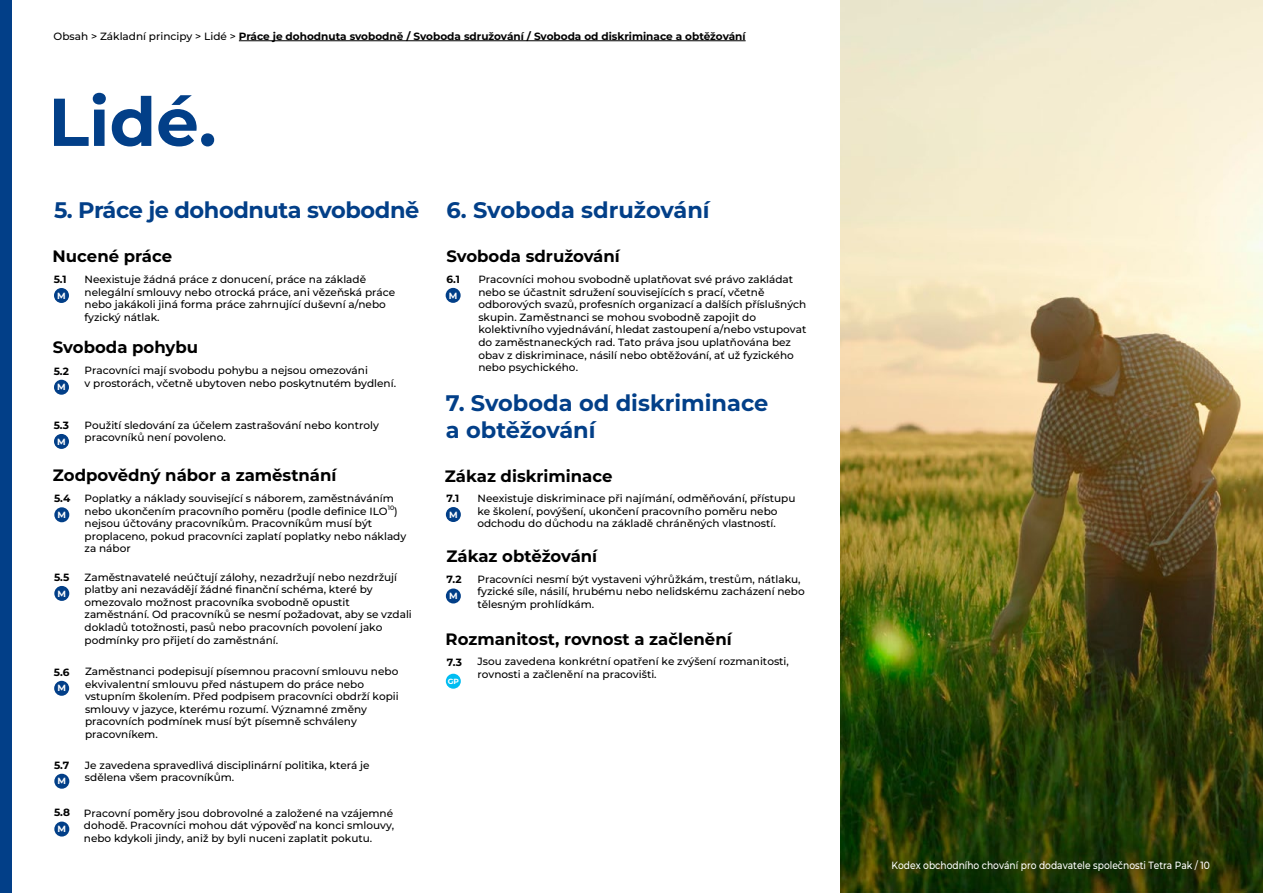
<style>
.page{position:relative;width:1263px;height:893px;background:#fff}
.page>*{position:absolute;margin:0;border:0;box-sizing:border-box;transform-origin:0 0}
.t1{font:700 67.5px "Montserrat";color:#023f88}
.t2{font:700 22.5px/27px "Montserrat";letter-spacing:-.005em;color:#023f88}
.t3{font:700 16.5px "Montserrat";color:#000}
.t4{font:100 10.5px/12.6px "Montserrat";color:#000}
.t5{font:700 10.5px "Montserrat";color:#000}
.t6{font:100 10.5px "Montserrat";color:#fff;scale:.87 1}
.t7{font:700 9px "Montserrat";color:#fff}
.t8{font:700 7.5px "Montserrat";color:#fff}
.s1{font-weight:100}
</style>
<div class="page">
<img style="left:841px;top:0;width:422px;height:893px">
<hr style="left:239px;top:41px;width:507px;height:1px;background:#000">
<div style="left:0;top:0;width:12px;height:893px;background:#023f88"></div>
<div style="left:54px;top:288px;width:15px;height:15px;background:#023f88;border-radius:50%"></div>
<div style="left:54px;top:380px;width:15px;height:15px;background:#023f88;border-radius:50%"></div>
<div style="left:54px;top:434px;width:15px;height:15px;background:#023f88;border-radius:50%"></div>
<div style="left:54px;top:507px;width:15px;height:15px;background:#023f88;border-radius:50%"></div>
<div style="left:54px;top:774px;width:15px;height:15px;background:#023f88;border-radius:50%"></div>
<div style="left:54px;top:822px;width:15px;height:14px;background:#023f88;border-radius:50%"></div>
<div style="left:446px;top:288px;width:15px;height:15px;background:#023f88;border-radius:50%"></div>
<div style="left:54px;top:681px;width:15px;height:15px;background:#023f88;border-radius:50%"></div>
<div style="left:54px;top:586px;width:15px;height:15px;background:#023f88;border-radius:50%"></div>
<div style="left:446px;top:507px;width:15px;height:15px;background:#023f88;border-radius:50%"></div>
<div style="left:446px;top:588px;width:15px;height:15px;background:#023f88;border-radius:50%"></div>
<div style="left:446px;top:674px;width:15px;height:15px;background:#00bdf2;border-radius:50%"></div>
<p class="t5" style="left:54px;top:28px;width:693px"><span class="s1">Obsah &gt; Základní principy &gt; Lidé &gt;</span> Práce je dohodnuta svobodně / Svoboda sdružování / Svoboda od diskriminace a obtěžování</p>
<h1 class="t1" style="left:48px;top:73px;width:170px">Lidé.</h1>
<h2 class="t2" style="left:54px;top:195px;width:367px">5. Práce je dohodnuta svobodně</h2>
<h3 class="t3" style="left:53px;top:244px;width:121px">Nucené práce</h3>
<p class="t5" style="left:54px;top:272px;width:14px">5.1</p>
<p class="t7" style="left:57px;top:289px;width:10px">M</p>
<p class="t4" style="left:85px;top:273px;width:312px">Neexistuje žádná práce z donucení, práce na základě nelegální smlouvy nebo otrocká práce, ani vězeňská práce nebo jakákoli jiná forma práce zahrnující duševní a/nebo fyzický nátlak.</p>
<h3 class="t3" style="left:53px;top:336px;width:147px">Svoboda pohybu</h3>
<p class="t5" style="left:54px;top:363px;width:17px">5.2</p>
<p class="t7" style="left:57px;top:381px;width:10px">M</p>
<p class="t5" style="left:54px;top:417px;width:17px">5.3</p>
<p class="t7" style="left:57px;top:435px;width:10px">M</p>
<p class="t4" style="left:85px;top:364px;width:313px">Pracovníci mají svobodu pohybu a nejsou omezováni<br>v prostorách, včetně ubytoven nebo poskytnutém bydlení.</p>
<p class="t4" style="left:85px;top:419px;width:296px">Použití sledování za účelem zastrašování nebo kontroly pracovníků není povoleno.</p>
<h3 class="t3" style="left:53px;top:464px;width:285px">Zodpovědný nábor a zaměstnání</h3>
<p class="t5" style="left:54px;top:491px;width:18px">5.4</p>
<p class="t7" style="left:58px;top:508px;width:10px">M</p>
<p class="t5" style="left:54px;top:569px;width:17px">5.5</p>
<p class="t7" style="left:58px;top:587px;width:10px">M</p>
<p class="t5" style="left:54px;top:664px;width:17px">5.6</p>
<p class="t7" style="left:57px;top:682px;width:10px">M</p>
<p class="t5" style="left:54px;top:757px;width:17px">5.7</p>
<p class="t7" style="left:58px;top:775px;width:10px">M</p>
<p class="t5" style="left:54px;top:805px;width:18px">5.8</p>
<p class="t7" style="left:58px;top:822px;width:10px">M</p>
<p class="t4" style="left:85px;top:492px;width:323px">Poplatky a náklady související s náborem, zaměstnáváním nebo ukončením pracovního poměru (podle definice ILO<sup>10</sup>) nejsou účtovány pracovníkům. Pracovníkům musí být proplaceno, pokud pracovníci zaplatí poplatky nebo náklady za nábor</p>
<p class="t4" style="left:85px;top:570px;width:329px">Zaměstnavatelé neúčtují zálohy, nezadržují nebo nezdržují platby ani nezavádějí žádné finanční schéma, které by omezovalo možnost pracovníka svobodně opustit zaměstnání. Od pracovníků se nesmí požadovat, aby se vzdali dokladů totožnosti, pasů nebo pracovních povolení jako podmínky pro přijetí do zaměstnání.</p>
<p class="t4" style="left:85px;top:665px;width:315px">Zaměstnanci podepisují písemnou pracovní smlouvu nebo ekvivalentní smlouvu před nástupem do práce nebo vstupním školením. Před podpisem pracovníci obdrží kopii smlouvy v jazyce, kterému rozumí. Významné změny pracovních podmínek musí být písemně schváleny pracovníkem.</p>
<p class="t4" style="left:85px;top:758px;width:286px">Je zavedena spravedlivá disciplinární politika, která je sdělena všem pracovníkům.</p>
<p class="t4" style="left:84px;top:806px;width:312px;text-align:justify">Pracovní poměry jsou dobrovolné a založené na vzájemné dohodě. Pracovníci mohou dát výpověď na konci smlouvy, nebo kdykoli jindy, aniž by byli nuceni zaplatit pokutu.</p>
<h2 class="t2" style="left:446px;top:195px;width:265px">6. Svoboda sdružování</h2>
<h3 class="t3" style="left:446px;top:245px;width:175px">Svoboda sdružování</h3>
<p class="t5" style="left:446px;top:271px;width:15px">6.1</p>
<p class="t7" style="left:449px;top:289px;width:10px">M</p>
<p class="t4" style="left:478px;top:273px;width:329px">Pracovníci mohou svobodně uplatňovat své právo zakládat nebo se účastnit sdružení souvisejících s prací, včetně odborových svazů, profesních organizací a dalších příslušných skupin. Zaměstnanci se mohou svobodně zapojit do kolektivního vyjednávání, hledat zastoupení a/nebo vstupovat do zaměstnaneckých rad. Tato práva jsou uplatňována bez obav z diskriminace, násilí nebo obtěžování, ať už fyzického nebo psychického.</p>
<h2 class="t2" style="left:446px;top:389px;width:324px">7. Svoboda od diskriminace a obtěžování</h2>
<h3 class="t3" style="left:445px;top:464px;width:169px">Zákaz diskriminace</h3>
<p class="t5" style="left:447px;top:491px;width:14px">7.1</p>
<p class="t4" style="left:477px;top:492px;width:320px">Neexistuje diskriminace při najímání, odměňování, přístupu ke školení, povýšení, ukončení pracovního poměru nebo odchodu do důchodu na základě chráněných vlastností.</p>
<p class="t7" style="left:449px;top:508px;width:10px">M</p>
<h3 class="t3" style="left:446px;top:544px;width:152px">Zákaz obtěžování</h3>
<p class="t5" style="left:447px;top:572px;width:17px">7.2</p>
<p class="t7" style="left:449px;top:589px;width:10px">M</p>
<p class="t4" style="left:477px;top:572px;width:329px">Pracovníci nesmí být vystaveni výhrůžkám, trestům, nátlaku, fyzické síle, násilí, hrubému nebo nelidskému zacházení nebo tělesným prohlídkám.</p>
<h3 class="t3" style="left:446px;top:627px;width:288px">Rozmanitost, rovnost a začlenění</h3>
<p class="t5" style="left:447px;top:655px;width:17px">7.3</p>
<p class="t8" style="left:448px;top:676px;width:13px">GP</p>
<p class="t4" style="left:478px;top:655px;width:313px">Jsou zavedena konkrétní opatření ke zvýšení rozmanitosti, rovnosti a začlenění na pracovišti.</p>
<p class="t6" style="left:891px;top:858px;width:367px">Kodex obchodního chování pro dodavatele společnosti Tetra Pak / 10</p>
</div>
